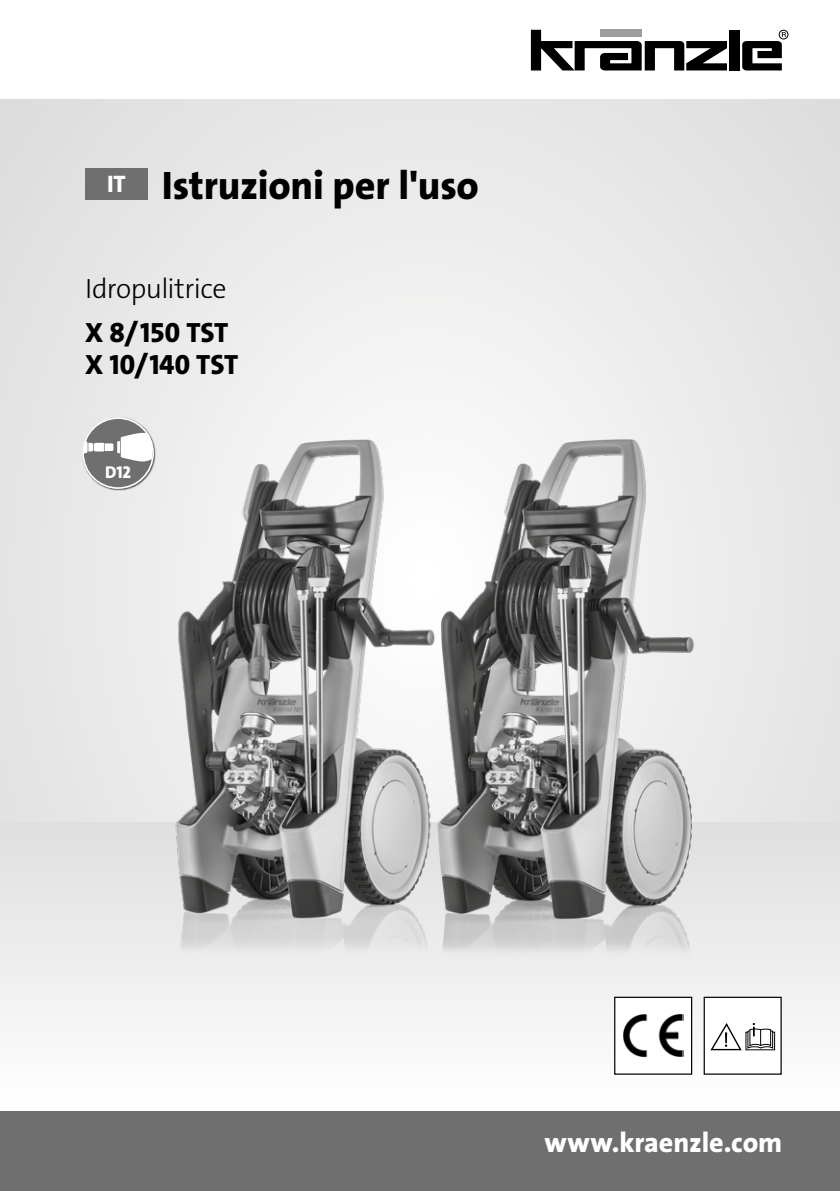
<style>
.page{position:relative;width:840px;height:1191px;background:#fff}
.page>*{position:absolute;margin:0;border:0;box-sizing:border-box;transform-origin:0 0}
.t1{font:40px "The Sans LP8 Ex Bld";letter-spacing:-.005em;color:#000}
.t2{font:28px/32px "The Sans LP8 Ex Bld";letter-spacing:-.01em;color:#000}
.t3{font:28px "The Sans LP8 Ex Bld";letter-spacing:-.005em;color:#fff}
.t4{font:28px "The Sans LP3 Lig";letter-spacing:-.02em;color:#000}
.t5{font:17.2px "The Sans LP8 Ex Bld";color:#fff}
</style>
<div class="page">
<div style="left:0;top:99px;width:839px;height:1092px;background:#e8e8e8"></div>
<div style="left:0;top:996px;width:839px;height:115px;background:#f9f9f9"></div>
<div style="left:0;top:1111px;width:839px;height:80px;background:#706f6f"></div>
<div style="left:614px;top:997px;width:77px;height:77px;background:#fff"></div>
<div style="left:613px;top:996px;width:78px;height:78px;border:1px solid #000"></div>
<img style="left:623px;top:1014px;width:60px;height:43px">
<div style="left:703px;top:997px;width:77px;height:77px;background:#fff"></div>
<div style="left:703px;top:996px;width:78px;height:78px;border:1px solid #000"></div>
<div style="left:745px;top:1031px;width:29px;height:19px;border:1px solid #000"></div>
<svg style="left:710px;top:1023px;width:62px;height:28px"></svg>
<div style="left:85px;top:168px;width:62px;height:31px;background:#706f6f"></div>
<svg style="left:530px;top:30px;width:196px;height:40px"></svg>
<div style="left:728px;top:30px;width:10px;height:40px;background:#000"></div>
<div style="left:778px;top:30px;width:9px;height:9px;border:1px solid #000;border-radius:50%"></div>
<svg style="left:742px;top:32px;width:43px;height:38px"></svg>
<div style="left:82px;top:417px;width:73px;height:73px;background:#000;opacity:.65"></div>
<div style="left:83px;top:418px;width:70px;height:70px;background:#706f6f;border-radius:50%"></div>
<div style="left:82px;top:417px;width:72px;height:72px;border:2px solid #fff;border-radius:50%"></div>
<svg style="left:84px;top:433px;width:59px;height:28px"></svg>
<img style="left:143px;top:394px;width:277px;height:552px">
<img style="left:420px;top:394px;width:274px;height:556px">
<p class="t1" style="left:107px;top:160px;width:373px"><sup>IT</sup> Istruzioni per l'uso</p>
<p class="t4" style="left:85px;top:271px;width:143px">Idropulitrice</p>
<p class="t2" style="left:85px;top:316px;width:154px">X 8/150 TST<br>X 10/140 TST</p>
<p class="t5" style="left:105px;top:461px;width:28px">D12</p>
<p class="t3" style="left:544px;top:1124px;width:239px">www.kraenzle.com</p>
</div>
